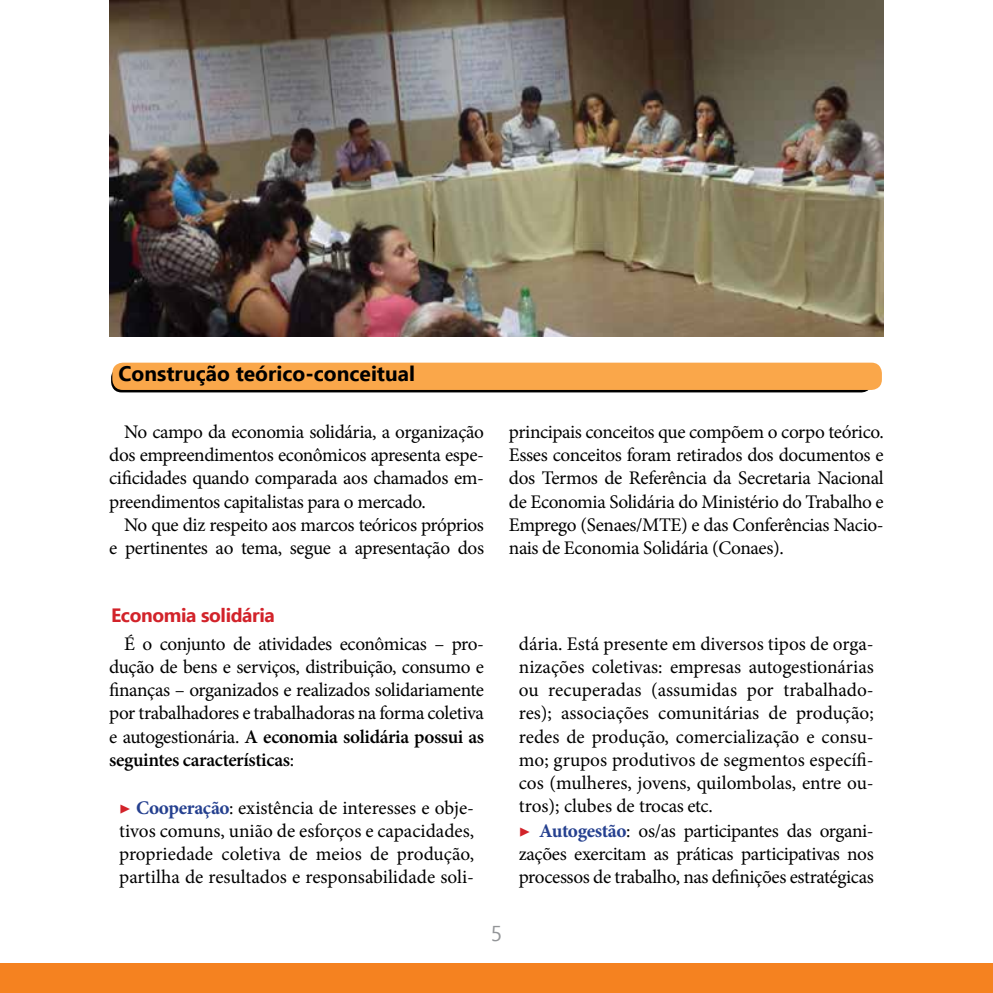
<style>
.page{position:relative;width:993px;height:993px;background:#fff}
.page>*{position:absolute;margin:0;border:0;box-sizing:border-box;transform-origin:0 0}
.t1{font:700 21px "Ebrima";color:#000}
.t2{font:21px "Ebrima";color:#939598}
.t3{font:19.25px/23.1px "Minion Pro";letter-spacing:-.02em;color:#000;text-align:justify}
.t4{font:700 19.25px "Ebrima";letter-spacing:-.02em;color:#d2232a}
.s1{font-weight:600}
.s2{color:#d2232a}
.s3{font-weight:700;color:#25408f}
</style>
<div class="page">
<hr style="left:0;top:0;width:1px;height:992px;background:#f58220">
<div style="left:0;top:962px;width:992px;height:30px;background:#f58220"></div>
<div style="left:111px;top:367px;width:760px;height:25px;background:#000;border-radius:10px"></div>
<div style="left:112px;top:362px;width:769px;height:28px;background:#faa74a;border-radius:10px"></div>
<img style="left:109px;top:0;width:774px;height:336px">
<p class="t1" style="left:118px;top:357px;width:298px">Construção teórico-conceitual</p>
<p class="t3" style="left:109px;top:420px;width:376px;text-indent:15px">No campo da economia solidária, a organização dos empreendimentos econômicos apresenta espe&shy;cificidades quando comparada aos chamados em&shy;preendimentos capitalistas para o mercado.</p>
<p class="t3" style="left:109px;top:513px;width:376px;text-align:right">No que diz respeito aos marcos teóricos próprios<br>e pertinentes ao tema, segue a apresentação dos</p>
<p class="t3" style="left:508px;top:420px;width:376px">principais conceitos que compõem o corpo teórico.<br>Esses conceitos foram retirados dos documentos e dos Termos de Referência da Secretaria Nacional de Economia Solidária do Ministério do Trabalho e Emprego (Senaes/MTE) e das Conferências Nacio&shy;nais de Economia Solidária (Conaes).</p>
<p class="t4" style="left:111px;top:600px;width:165px">Economia solidária</p>
<p class="t3" style="left:109px;top:632px;width:376px;text-indent:15px">É o conjunto de atividades econômicas – pro&shy;dução de bens e serviços, distribuição, consumo e finanças – organizados e realizados solidariamente por trabalhadores e trabalhadoras na forma coletiva e autogestionária. <span class="s1">A economia solidária possui as seguintes características</span>:</p>
<p class="t3" style="left:119px;top:796px;width:356px"><span class="s2">▶</span> <span class="s3">Cooperação</span>: existência de interesses e obje&shy;tivos comuns, união de esforços e capacidades, propriedade coletiva de meios de produção, partilha de resultados e responsabilidade soli-</p>
<p class="t2" style="left:490px;top:918px;width:13px">5</p>
<p class="t3" style="left:518px;top:632px;width:356px">dária. Está presente em diversos tipos de orga&shy;nizações coletivas: empresas autogestionárias ou recuperadas (assumidas por trabalhado&shy;res); associações comunitárias de produção; redes de produção, comercialização e consu&shy;mo; grupos produtivos de segmentos específi&shy;cos (mulheres, jovens, quilombolas, entre ou&shy;tros); clubes de trocas etc.</p>
<p class="t3" style="left:518px;top:819px;width:356px"><span class="s2">▶</span> <span class="s3">Autogestão</span>: os/as participantes das organi&shy;zações exercitam as práticas participativas nos processos de trabalho, nas definições estratégicas</p>
</div>
